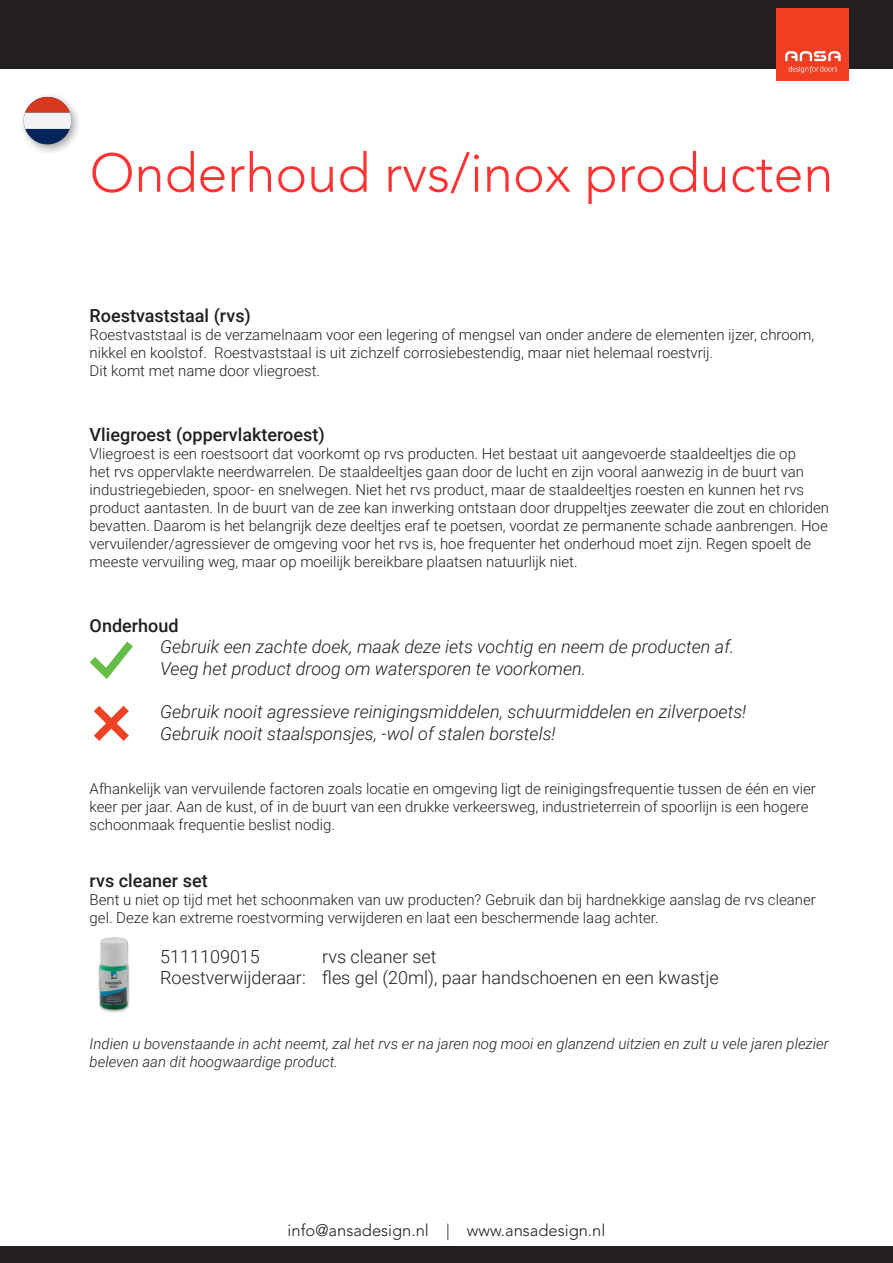
<style>
.page{position:relative;width:893px;height:1263px;background:#fff}
.page>*{position:absolute;margin:0;border:0;box-sizing:border-box;transform-origin:0 0}
.t1{font:300 53.85px "Avenir LT Std";color:#f33}
.t2{font:italic 300 18px "Roboto";color:#231f20}
.t3{font:300 18px "Roboto";color:#231f20}
.t4{font:500 18px "Roboto";color:#231f20}
.t5{font:300 16.5px "Avenir LT Std";color:#231f20}
.t6{font:300 15px/18px "Roboto";color:#231f20}
.t7{font:italic 300 15px/18px "Roboto";color:#231f20}
</style>
<div class="page">
<div style="left:0;top:1246px;width:893px;height:17px;background:#231f20"></div>
<div style="left:0;top:0;width:893px;height:69px;background:#231f20"></div>
<div style="left:777px;top:8px;width:72px;height:72px;background:#ef3e22"></div>
<svg style="left:785px;top:51px;width:56px;height:22px"></svg>
<img style="left:98px;top:937px;width:32px;height:76px">
<svg style="left:90px;top:642px;width:43px;height:37px"></svg>
<svg style="left:94px;top:706px;width:35px;height:35px"></svg>
<div style="left:19px;top:92px;width:63px;height:64px;background:#231f20;opacity:.4"></div>
<svg style="left:21px;top:94px;width:53px;height:53px"></svg>
<p class="t1" style="left:90px;top:141px;width:745px">Onderhoud rvs/inox producten</p>
<p class="t4" style="left:90px;top:303px;width:163px">Roestvaststaal (rvs)</p>
<p class="t6" style="left:90px;top:325px;width:726px">Roestvaststaal is de verzamelnaam voor een legering of mengsel van onder andere de elementen ijzer, chroom, nikkel en koolstof. Roestvaststaal is uit zichzelf corrosiebestendig, maar niet helemaal roestvrij.</p>
<p class="t6" style="left:90px;top:361px;width:232px">Dit komt met name door vliegroest.</p>
<p class="t4" style="left:90px;top:422px;width:237px">Vliegroest (oppervlakteroest)</p>
<p class="t6" style="left:90px;top:444px;width:741px">Vliegroest is een roestsoort dat voorkomt op rvs producten. Het bestaat uit aangevoerde staaldeeltjes die op<br>het rvs oppervlakte neerdwarrelen. De staaldeeltjes gaan door de lucht en zijn vooral aanwezig in de buurt van industriegebieden, spoor- en snelwegen. Niet het rvs product, maar de staaldeeltjes roesten en kunnen het rvs product aantasten. In de buurt van de zee kan inwerking ontstaan door druppeltjes zeewater die zout en chloriden bevatten. Daarom is het belangrijk deze deeltjes eraf te poetsen, voordat ze permanente schade aanbrengen. Hoe vervuilender/agressiever de omgeving voor het rvs is, hoe frequenter het onderhoud moet zijn. Regen spoelt de meeste vervuiling weg, maar op moeilijk bereikbare plaatsen natuurlijk niet.</p>
<p class="t4" style="left:90px;top:612px;width:90px">Onderhoud</p>
<p class="t2" style="left:160px;top:634px;width:576px">Gebruik een zachte doek, maak deze iets vochtig en neem de producten af.</p>
<p class="t2" style="left:160px;top:656px;width:427px">Veeg het product droog om watersporen te voorkomen.</p>
<p class="t2" style="left:160px;top:699px;width:588px">Gebruik nooit agressieve reinigingsmiddelen, schuurmiddelen en zilverpoets!</p>
<p class="t2" style="left:160px;top:721px;width:397px">Gebruik nooit staalsponsjes, -wol of stalen borstels!</p>
<p class="t6" style="left:90px;top:779px;width:728px">Afhankelijk van vervuilende factoren zoals locatie en omgeving ligt de reinigingsfrequentie tussen de één en vier keer per jaar. Aan de kust, of in de buurt van een drukke verkeersweg, industrieterrein of spoorlijn is een hogere schoonmaak frequentie beslist nodig.</p>
<p class="t4" style="left:90px;top:868px;width:120px">rvs cleaner set</p>
<p class="t6" style="left:90px;top:890px;width:728px">Bent u niet op tijd met het schoonmaken van uw producten? Gebruik dan bij hardnekkige aanslag de rvs cleaner gel. Deze kan extreme roestvorming verwijderen en laat een beschermende laag achter.</p>
<p class="t3" style="left:160px;top:943px;width:101px">5111109015</p>
<p class="t3" style="left:322px;top:943px;width:116px">rvs cleaner set</p>
<p class="t3" style="left:160px;top:965px;width:560px">Roestverwijderaar: fles gel (20ml), paar handschoenen en een kwastje</p>
<p class="t7" style="left:90px;top:1034px;width:740px">Indien u bovenstaande in acht neemt, zal het rvs er na jaren nog mooi en glanzend uitzien en zult u vele jaren plezier beleven aan dit hoogwaardige product.</p>
<p class="t5" style="left:288px;top:1220px;width:319px">info@ansadesign.nl | www.ansadesign.nl</p>
</div>
